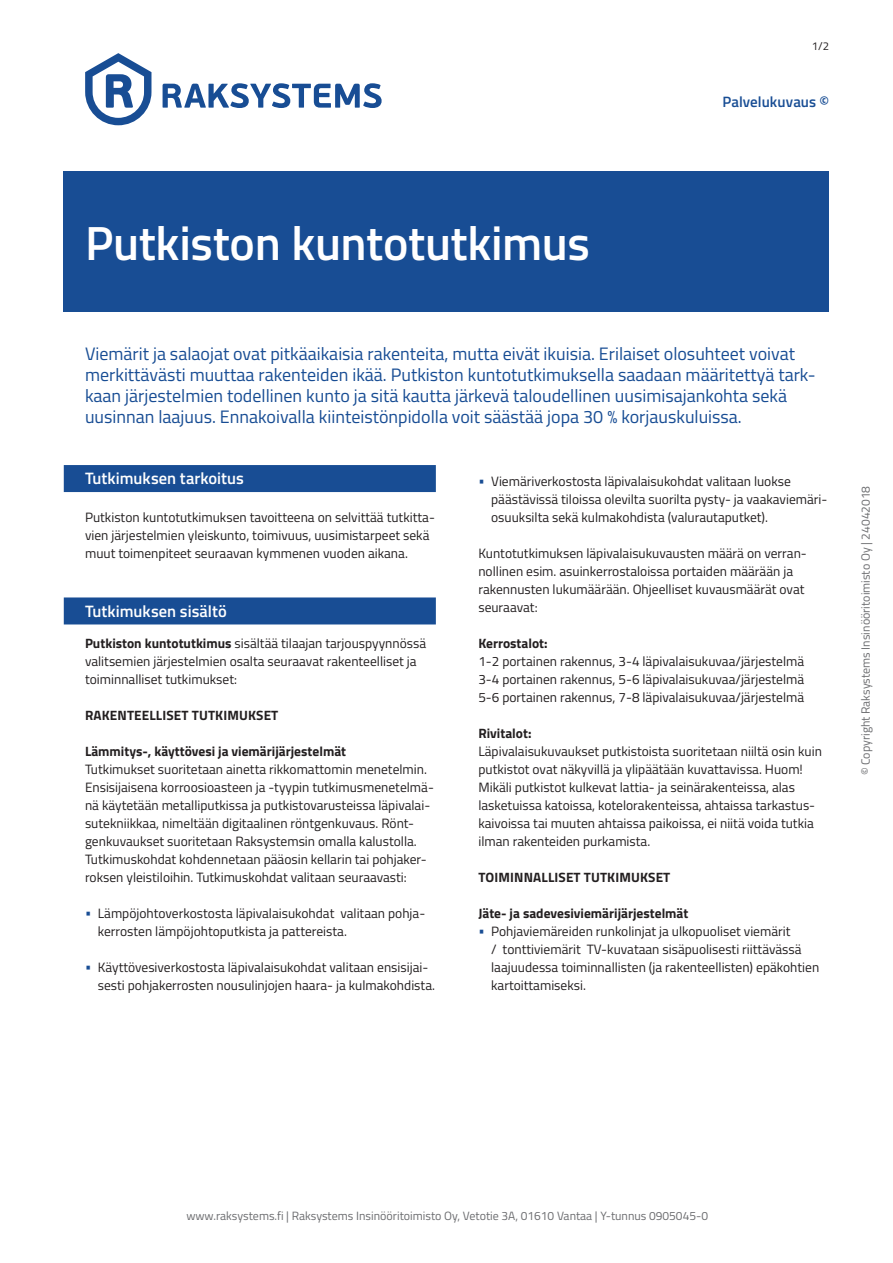
<style>
.page{position:relative;width:893px;height:1263px;background:#fff}
.page>*{position:absolute;margin:0;border:0;box-sizing:border-box;transform-origin:0 0}
.Pääotsikko{font:600 48px "Titillium";letter-spacing:-.005em;color:#fff}
.Ingressi{font:18px/21px "Titillium";color:#184d94}
.Pikkuotsikko{font:600 16.5px "Titillium";color:#fff}
.t1{font:600 15px "Titillium";letter-spacing:.005em;color:#184d94}
.Leipis{font:13.5px/18px "Titillium";color:#231f20}
.Väliotiskko{font:700 13.5px "Titillium";letter-spacing:.01em;color:#231f20}
.Leipis-2{font:700 13.5px "Titillium";color:#231f20}
.Leipis-3{font:12px "Titillium";color:#6c6d70}
.Leipis-4{font:11.4px "Titillium";color:#231f20}
.s1{font-weight:700}
.s2{color:#184d94}
</style>
<div class="page">
<div style="left:64px;top:172px;width:765px;height:140px;background:#184d94"></div>
<svg style="left:163px;top:83px;width:219px;height:25px"></svg>
<svg style="left:85px;top:53px;width:66px;height:72px"></svg>
<div style="left:64px;top:465px;width:372px;height:27px;background:#184d94"></div>
<div style="left:64px;top:597px;width:372px;height:27px;background:#184d94"></div>
<p class="Leipis-4" style="left:812px;top:37px;width:19px">1/2</p>
<p class="t1" style="left:722px;top:90px;width:108px">Palvelukuvaus ©</p>
<p class="Pääotsikko" style="left:85px;top:207px;width:506px">Putkiston kuntotutkimus</p>
<p class="Ingressi" style="left:85px;top:342px;width:732px">Viemärit ja salaojat ovat pitkäaikaisia rakenteita, mutta eivät ikuisia. Erilaiset olosuhteet voivat merkittävästi muuttaa rakenteiden ikää. Putkiston kuntotutkimuksella saadaan määritettyä tark&shy;kaan järjestelmien todellinen kunto ja sitä kautta järkevä taloudellinen uusimisajankohta sekä uusinnan laajuus. Ennakoivalla kiinteistönpidolla voit säästää jopa 30 % korjauskuluissa.</p>
<p class="Pikkuotsikko" style="left:85px;top:466px;width:160px">Tutkimuksen tarkoitus</p>
<p class="Leipis" style="left:85px;top:508px;width:351px">Putkiston kuntotutkimuksen tavoitteena on selvittää tutkitta&shy;vien järjestelmien yleiskunto, toimivuus, uusimistarpeet sekä muut toimenpiteet seuraavan kymmenen vuoden aikana.</p>
<p class="Pikkuotsikko" style="left:85px;top:599px;width:143px">Tutkimuksen sisältö</p>
<p class="Leipis" style="left:85px;top:634px;width:343px"><span class="s1">Putkiston kuntotutkimus</span> sisältää tilaajan tarjouspyynnössä valitsemien järjestelmien osalta seuraavat rakenteelliset ja toiminnalliset tutkimukset:</p>
<p class="Väliotiskko" style="left:85px;top:705px;width:195px">RAKENTEELLISET TUTKIMUKSET</p>
<p class="Leipis" style="left:85px;top:742px;width:350px"><span class="s1">Lämmitys-, käyttövesi ja viemärijärjestelmät<br></span>Tutkimukset suoritetaan ainetta rikkomattomin menetelmin.<br>Ensisijaisena korroosioasteen ja -tyypin tutkimusmenetelmä&shy;nä käytetään metalliputkissa ja putkistovarusteissa läpivalai&shy;sutekniikkaa, nimeltään digitaalinen röntgenkuvaus. Rönt&shy;genkuvaukset suoritetaan Raksystemsin omalla kalustolla.<br>Tutkimuskohdat kohdennetaan pääosin kellarin tai pohjaker&shy;roksen yleistiloihin. Tutkimuskohdat valitaan seuraavasti:</p>
<p class="Leipis" style="left:98px;top:904px;width:329px;text-indent:-13px"><span class="s2">•</span> Lämpöjohtoverkostosta läpivalaisukohdat valitaan pohja&shy;kerrosten lämpöjohtoputkista ja pattereista.</p>
<p class="Leipis" style="left:98px;top:958px;width:339px;text-indent:-13px"><span class="s2">•</span> Käyttövesiverkostosta läpivalaisukohdat valitaan ensisijai&shy;sesti pohjakerrosten nousulinjojen haara- ja kulmakohdista.</p>
<p class="Leipis" style="left:491px;top:472px;width:338px;text-indent:-13px"><span class="s2">•</span> Viemäriverkostosta läpivalaisukohdat valitaan luokse päästävissä tiloissa olevilta suorilta pysty- ja vaakaviemäri&shy;osuuksilta sekä kulmakohdista (valurautaputket).</p>
<p class="Leipis" style="left:478px;top:544px;width:330px">Kuntotutkimuksen läpivalaisukuvausten määrä on verran&shy;nollinen esim. asuinkerrostaloissa portaiden määrään ja rakennusten lukumäärään. Ohjeelliset kuvausmäärät ovat seuraavat:</p>
<p class="Leipis" style="left:478px;top:634px;width:327px"><span class="s1">Kerrostalot:<br></span>1-2 portainen rakennus, 3-4 läpivalaisukuvaa/järjestelmä 3-4 portainen rakennus, 5-6 läpivalaisukuvaa/järjestelmä 5-6 portainen rakennus, 7-8 läpivalaisukuvaa/järjestelmä</p>
<p class="Leipis" style="left:478px;top:724px;width:345px"><span class="s1">Rivitalot:<br></span>Läpivalaisukuvaukset putkistoista suoritetaan niiltä osin kuin putkistot ovat näkyvillä ja ylipäätään kuvattavissa. Huom!<br>Mikäli putkistot kulkevat lattia- ja seinärakenteissa, alas lasketuissa katoissa, kotelorakenteissa, ahtaissa tarkastus&shy;kaivoissa tai muuten ahtaissa paikoissa, ei niitä voida tutkia ilman rakenteiden purkamista.</p>
<p class="Väliotiskko" style="left:478px;top:867px;width:193px">TOIMINNALLISET TUTKIMUKSET</p>
<p class="Leipis-2" style="left:478px;top:903px;width:212px">Jäte- ja sadevesiviemärijärjestelmät</p>
<p class="Leipis" style="left:491px;top:922px;width:330px;text-indent:-13px"><span class="s2">•</span> Pohjaviemäreiden runkolinjat ja ulkopuoliset viemärit<br>/ tonttiviemärit TV-kuvataan sisäpuolisesti riittävässä laajuudessa toiminnallisten (ja rakenteellisten) epäkohtien kartoittamiseksi.</p>
<p class="Leipis-3" style="left:857px;top:775px;width:291px;rotate:-90deg">© Copyright Raksystems Insinööritoimisto Oy | 24042018</p>
<p class="Leipis-3" style="left:186px;top:1207px;width:523px">www.raksystems.fi | Raksystems Insinööritoimisto Oy, Vetotie 3A, 01610 Vantaa | Y-tunnus 0905045-0</p>
</div>
